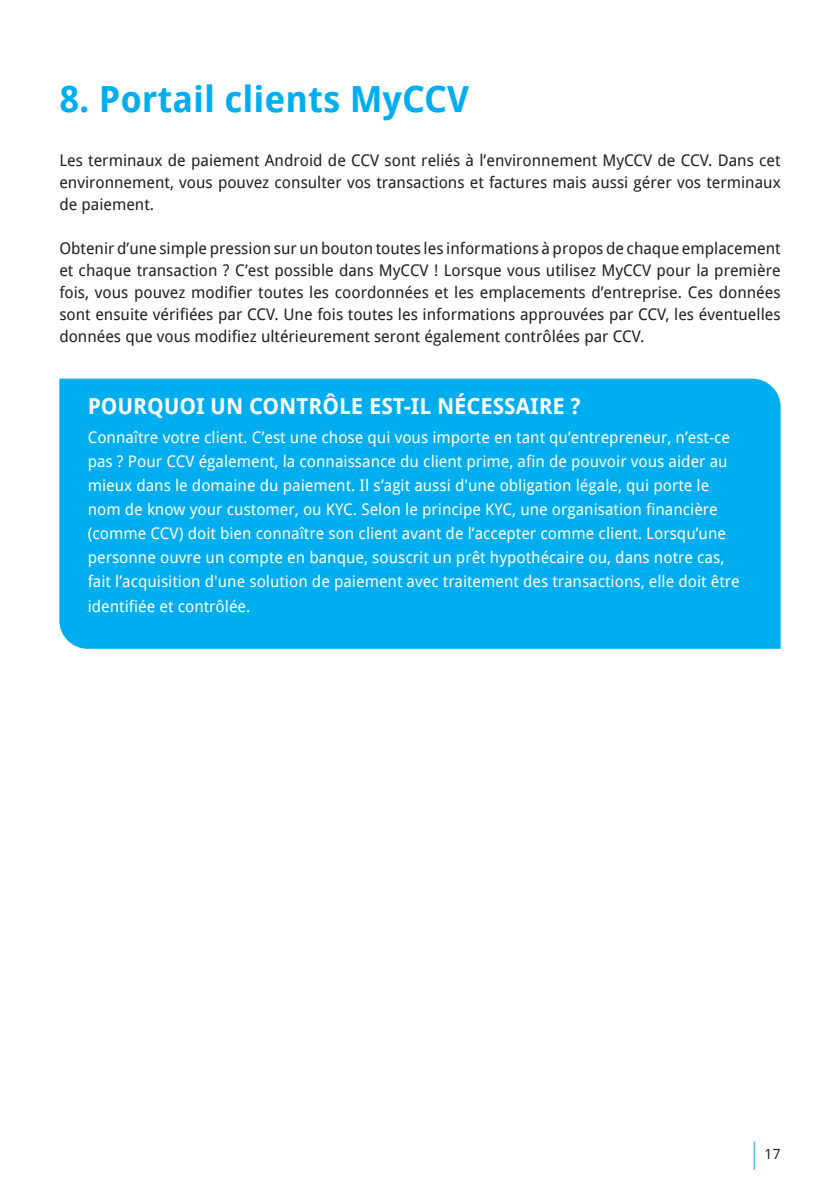
<style>
.page{position:relative;width:840px;height:1191px;background:#fff}
.page>*{position:absolute;margin:0;border:0;box-sizing:border-box;transform-origin:0 0}
.t1{font:700 36px "Droid Sans";color:#00aeef}
.t2{font:700 22px "Droid Sans";color:#fff}
.t3{font:16px/22px "Droid Sans";color:#231f20;text-align:justify}
.t4{font:16px/24px "Droid Sans";color:#fff}
.t5{font:14px "Droid Sans";color:#231f20}
.s1{font-size:28px;color:#00aeef}
</style>
<div class="page">
<div style="left:59px;top:379px;width:721px;height:270px;background:#00aeef"></div>
<h1 class="t1" style="left:59px;top:74px;width:411px">8. Portail clients MyCCV</h1>
<p class="t3" style="left:59px;top:149px;width:722px">Les terminaux de paiement Android de CCV sont reliés à l’environnement MyCCV de CCV. Dans cet environnement, vous pouvez consulter vos transactions et factures mais aussi gérer vos terminaux de paiement.</p>
<p class="t3" style="left:59px;top:237px;width:722px">Obtenir d’une simple pression sur un bouton toutes les informations à propos de chaque emplacement et chaque transaction ? C’est possible dans MyCCV ! Lorsque vous utilisez MyCCV pour la première fois, vous pouvez modifier toutes les coordonnées et les emplacements d’entreprise. Ces données sont ensuite vérifiées par CCV. Une fois toutes les informations approuvées par CCV, les éventuelles données que vous modifiez ultérieurement seront également contrôlées par CCV.</p>
<h2 class="t2" style="left:88px;top:390px;width:494px">POURQUOI UN CONTRÔLE EST-IL NÉCESSAIRE ?</h2>
<p class="t4" style="left:88px;top:425px;width:653px">Connaître votre client. C’est une chose qui vous importe en tant qu’entrepreneur, n’est-ce pas ? Pour CCV également, la connaissance du client prime, afin de pouvoir vous aider au mieux dans le domaine du paiement. Il s’agit aussi d'une obligation légale, qui porte le nom de know your customer, ou KYC. Selon le principe KYC, une organisation financière (comme CCV) doit bien connaître son client avant de l’accepter comme client. Lorsqu’une personne ouvre un compte en banque, souscrit un prêt hypothécaire ou, dans notre cas, fait l’acquisition d'une solution de paiement avec traitement des transactions, elle doit être identifiée et contrôlée.</p>
<p class="t5" style="left:750px;top:1144px;width:32px"><span class="s1">|</span> 17</p>
</div>
